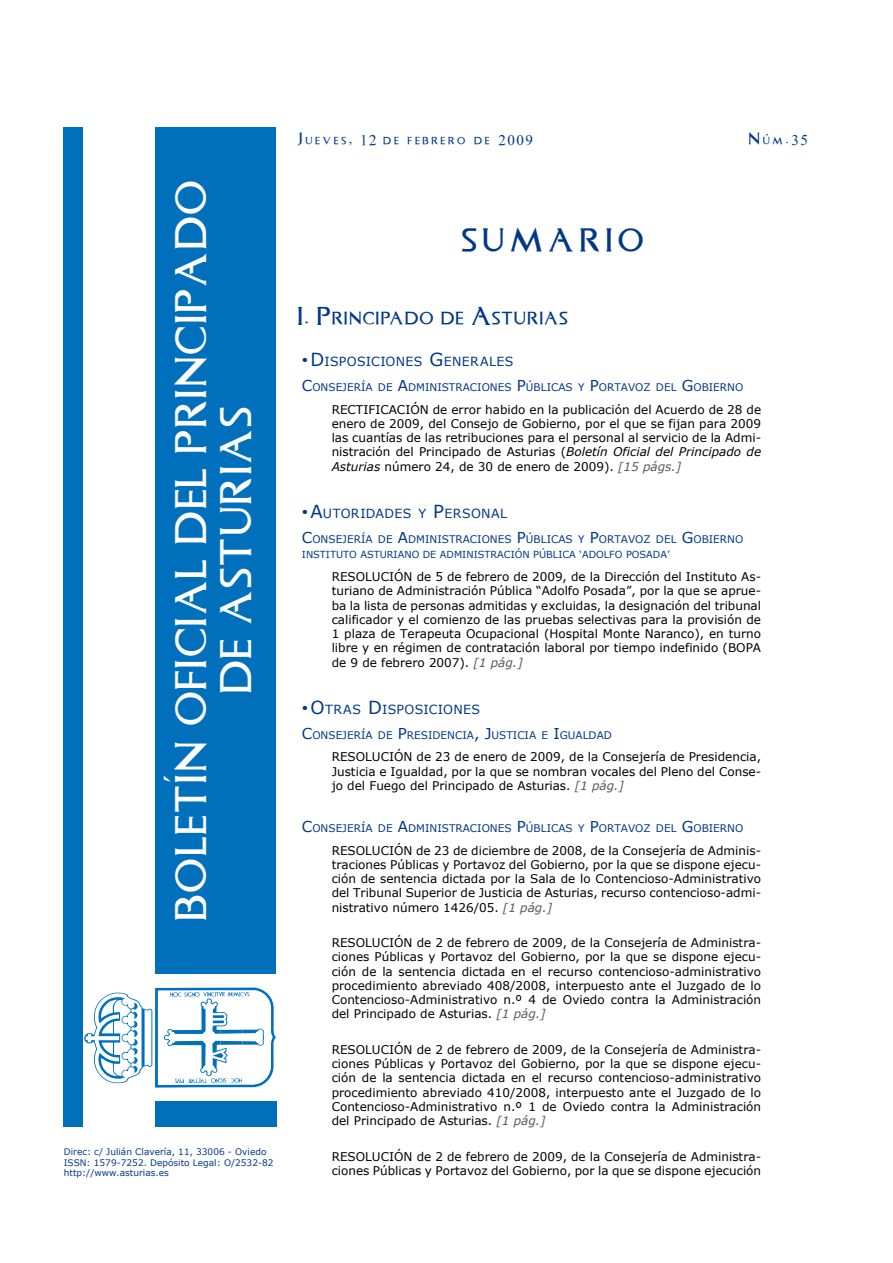
<style>
.page{position:relative;width:893px;height:1263px;background:#fff}
.page>*{position:absolute;margin:0;border:0;box-sizing:border-box;transform-origin:0 0}
.t1{font:36px/45px "Asturica";letter-spacing:.05em;color:#fff;text-align:center}
.SUMARIO{font:27px "Asturica";letter-spacing:.2em;color:#003888}
.SUM_Secc{font:14.7px "Asturica";letter-spacing:.075em;color:#003888}
.FECHA_Cabecera{font:13.5px "Asturica";letter-spacing:.2em;color:#003888}
.SUM_SubSecc{font:12.6px "Verdana";letter-spacing:.025em;color:#003888}
.SUM_Anuncio{font:12px/14.2px "Verdana";color:#000;text-align:justify}
.SUM_Organismo{font:10.5px "Verdana";color:#003888}
.SUM_SubOrganismo{font:9.75px "Verdana";color:#003888}
.PIE{font:9px "Verdana";color:#003888}
.s1{font-size:15px}
.s2{font-size:21px}
.s3{font-family:"Asturica";font-size:18px}
.s4{font-size:18px}
.s5{font-style:italic}
.s6{font-style:italic;color:#58585a}
</style>
<div class="page">
<div style="left:155px;top:1101px;width:121px;height:26px;background:#0070bd"></div>
<div style="left:156px;top:128px;width:120px;height:846px;background:#0070bd"></div>
<div style="left:64px;top:128px;width:19px;height:999px;background:#0070bd"></div>
<svg style="left:84px;top:987px;width:192px;height:100px"></svg>
<p class="t1" style="left:165px;top:921px;width:742px;rotate:-90deg">BOLETÍN OFICIAL DEL PRINCIPADO<br>DE ASTURIAS</p>
<p class="PIE" style="left:64px;top:1146px;width:204px">Direc: c/ Julián Clavería, 11, 33006 - Oviedo</p>
<p class="PIE" style="left:64px;top:1157px;width:211px">ISSN: 1579-7252. Depósito Legal: O/2532-82</p>
<p class="PIE" style="left:64px;top:1167px;width:107px">http://www.asturias.es</p>
<p class="FECHA_Cabecera" style="left:298px;top:129px;width:237px">Jueves, <span class="s1">12</span> de febrero de <span class="s1">2009</span></p>
<p class="FECHA_Cabecera" style="left:749px;top:129px;width:61px">Núm.<span class="s1">35</span></p>
<p class="SUMARIO" style="left:462px;top:219px;width:184px">SUMARIO</p>
<p class="SUM_Secc" style="left:298px;top:307px;width:272px"><span class="s2">I. P</span>RINCIPADO DE <span class="s2">A</span>STURIAS</p>
<p class="SUM_SubSecc" style="left:302px;top:353px;width:213px"><span class="s3">•</span><span class="s4">D</span>ISPOSICIONES <span class="s4">G</span>ENERALES</p>
<p class="SUM_Organismo" style="left:302px;top:380px;width:443px"><span class="s1">C</span>ONSEJERÍA DE <span class="s1">A</span>DMINISTRACIONES <span class="s1">P</span>ÚBLICAS Y <span class="s1">P</span>ORTAVOZ DEL <span class="s1">G</span>OBIERNO</p>
<p class="SUM_Anuncio" style="left:332px;top:402px;width:431px">Rectificación de error habido en la publicación del Acuerdo de 28 de enero de 2009, del Consejo de Gobierno, por el que se fijan para 2009 las cuantías de las retribuciones para el personal al servicio de la Admi&shy;nistración del Principado de Asturias (<span class="s5">Boletín Oficial del Principado de Asturias</span> número 24, de 30 de enero de 2009). <span class="s6">[15 págs.]</span></p>
<p class="SUM_SubSecc" style="left:302px;top:505px;width:207px"><span class="s3">•</span><span class="s4">A</span>UTORIDADES Y <span class="s4">P</span>ERSONAL</p>
<p class="SUM_Organismo" style="left:302px;top:532px;width:443px"><span class="s1">C</span>ONSEJERÍA DE <span class="s1">A</span>DMINISTRACIONES <span class="s1">P</span>ÚBLICAS Y <span class="s1">P</span>ORTAVOZ DEL <span class="s1">G</span>OBIERNO</p>
<p class="SUM_SubOrganismo" style="left:302px;top:548px;width:167px">Instituto Asturiano d e Ad minis</p>
<p class="SUM_SubOrganismo" style="left:484px;top:548px;width:106px">tración Pública ‘Adol</p>
<p class="SUM_SubOrganismo" style="left:609px;top:548px;width:62px">fo Posada’</p>
<p class="SUM_Anuncio" style="left:332px;top:569px;width:25px">Resol</p>
<p class="SUM_Anuncio" style="left:332px;top:569px;width:431px;text-indent:40px">ución de 5 de febrero de 2009, de la Dirección del Instituto As&shy;turiano de Administración Pública “Adolfo Posada”, por la que se aprue&shy;ba la lista de personas admitidas y excluidas, la designación del tribunal calificador y el comienzo de las pruebas selectivas para la provisión de 1 plaza de Terapeuta Ocupacional (Hospital Monte Naranco), en turno libre y en régimen de contratación laboral por tiempo indefinido (BOPA de 9 de febrero 2007). <span class="s6">[1 pág.]</span></p>
<p class="SUM_SubSecc" style="left:302px;top:701px;width:180px"><span class="s3">•</span><span class="s4">O</span>TRAS <span class="s4">D</span>ISPOSICIONES</p>
<p class="SUM_Organismo" style="left:302px;top:728px;width:310px"><span class="s1">C</span>ONSEJERÍA D E <span class="s1">P</span>RESID ENCIA<span class="s1">, J</span> USTICIA E <span class="s1">I</span>GUALDAD</p>
<p class="SUM_Anuncio" style="left:332px;top:749px;width:25px">Resol</p>
<p class="SUM_Anuncio" style="left:332px;top:749px;width:431px;text-indent:40px">ución de 23 de enero de 2009, de la Consejería de Presidencia, Justicia e Igualdad, por la que se nombran vocales del Pleno del Conse&shy;jo del Fuego del Principado de Asturias. <span class="s6">[1 pág.]</span></p>
<p class="SUM_Organismo" style="left:302px;top:821px;width:443px"><span class="s1">C</span>ONSEJERÍA DE <span class="s1">A</span>DMINISTRACIONES <span class="s1">P</span>ÚBLICAS Y <span class="s1">P</span>ORTAVOZ DEL <span class="s1">G</span>OBIERNO</p>
<p class="SUM_Anuncio" style="left:332px;top:843px;width:25px">Resol</p>
<p class="SUM_Anuncio" style="left:332px;top:843px;width:431px;text-indent:40px">ución de 23 de diciembre de 2008, de la Consejería de Adminis&shy;traciones Públicas y Portavoz del Gobierno, por la que se dispone ejecu&shy;ción de sentencia dictada por la Sala de lo Contencioso-Administrativo del Tribunal Superior de Justicia de Asturias, recurso contencioso-admi&shy;nistrativo número 1426/05. <span class="s6">[1 pág.]</span></p>
<p class="SUM_Anuncio" style="left:332px;top:935px;width:25px">Resol</p>
<p class="SUM_Anuncio" style="left:332px;top:935px;width:431px;text-indent:40px">ución de 2 de febrero de 2009, de la Consejería de Administra&shy;ciones Públicas y Portavoz del Gobierno, por la que se dispone ejecu&shy;ción de la sentencia dictada en el recurso contencioso-administrativo procedimiento abreviado 408/2008, interpuesto ante el Juzgado de lo Contencioso-Administrativo n.º 4 de Oviedo contra la Administración del Principado de Asturias. <span class="s6">[1 pág.]</span></p>
<p class="SUM_Anuncio" style="left:332px;top:1042px;width:25px">Resol</p>
<p class="SUM_Anuncio" style="left:332px;top:1042px;width:431px;text-indent:40px">ución de 2 de febrero de 2009, de la Consejería de Administra&shy;ciones Públicas y Portavoz del Gobierno, por la que se dispone ejecu&shy;ción de la sentencia dictada en el recurso contencioso-administrativo procedimiento abreviado 410/2008, interpuesto ante el Juzgado de lo Contencioso-Administrativo n.º 1 de Oviedo contra la Administración del Principado de Asturias. <span class="s6">[1 pág.]</span></p>
<p class="SUM_Anuncio" style="left:332px;top:1149px;width:25px">Resol</p>
<p class="SUM_Anuncio" style="left:332px;top:1149px;width:431px;text-align:right">ución de 2 de febrero de 2009, de la Consejería de Administra&shy;ciones Públicas y Portavoz del Gobierno, por la que se dispone ejecución</p>
</div>
